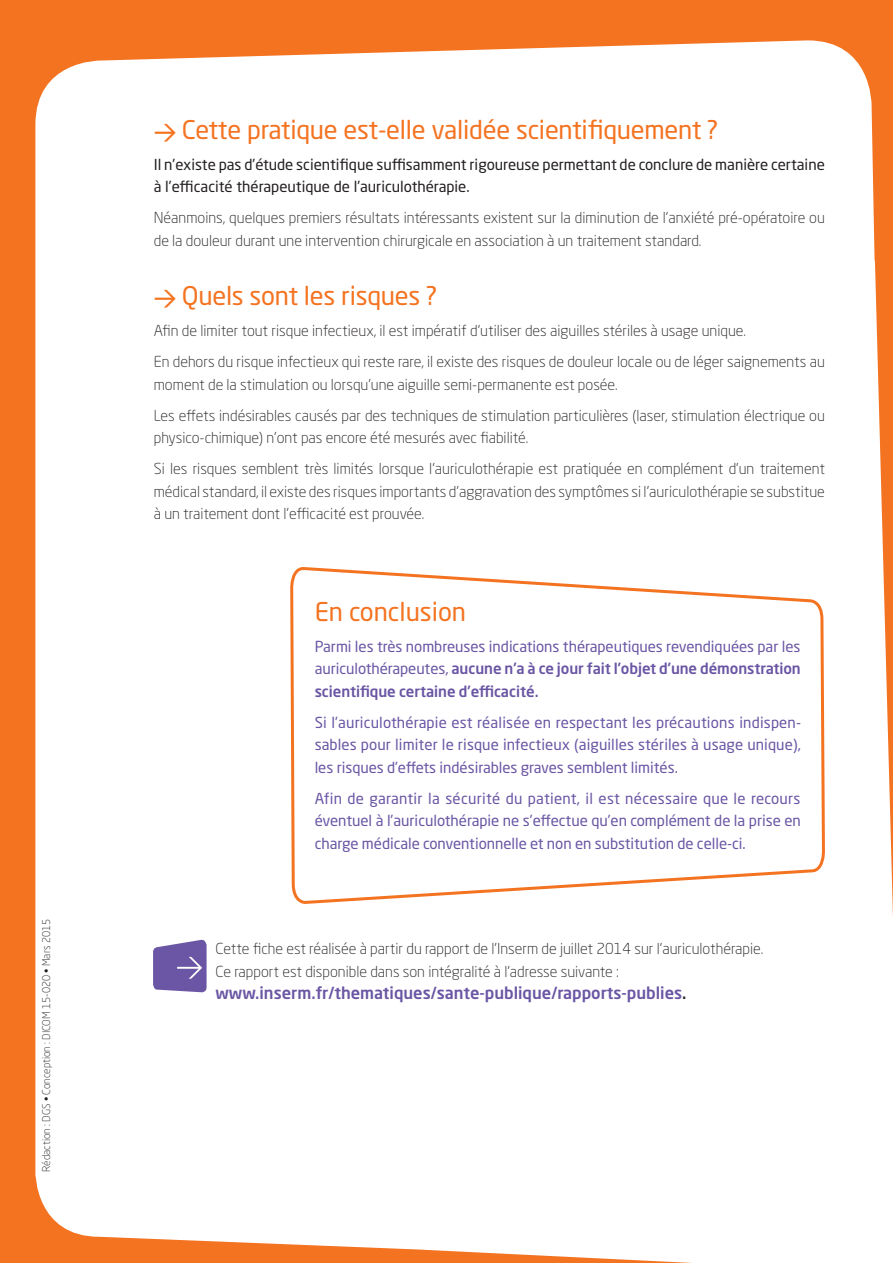
<style>
.page{position:relative;width:893px;height:1263px;background:#f47321}
.page>*{position:absolute;margin:0;border:0;box-sizing:border-box;transform-origin:0 0}
.t1{font:25.5px "Neo Sans Std";letter-spacing:-.01em;color:#f47321}
.t2{font:500 16.5px "Neo Sans Std";color:#6a56a4}
.t3{font:300 15px/22.5px "Neo Sans Std";color:#231f20}
.t4{font:15px/22.5px "Neo Sans Std";letter-spacing:-.005em;color:#6a56a4;text-align:justify}
.t5{font:15px/22.5px "Neo Sans Std";color:#231f20}
.t6{font:300 10.5px "Neo Sans Std";color:#231f20}
.s1{font-family:"DINOT";font-weight:500;font-size:22.5px}
.s2{font-weight:500}
.s3{color:#231f20}
</style>
<div class="page">
<div style="left:35px;top:42px;width:858px;height:1221px;background:#fff"></div>
<svg style="left:153px;top:939px;width:54px;height:53px;background:#806fb1"></svg>
<div style="left:289px;top:40px;width:537px;height:1223px;background:#fff"></div>
<p class="t6" style="left:40px;top:1172px;width:254px;rotate:-90deg">Rédaction : DGS • Conception : DICOM 15-020 • Mars 2015</p>
<h1 class="t1" style="left:154px;top:114px;width:566px"><span class="s1">→</span> Cette pratique est-elle validée scientifiquement ?</h1>
<p class="t5" style="left:154px;top:153px;width:673px">I l n’existe pas d’étude scientifique suffisamment rigoureuse permettant de conclure de manière certaine à l’efficacité thérapeutique de l’auriculothérapie.</p>
<p class="t3" style="left:154px;top:206px;width:673px">Néanmoins, quelques premiers résultats intéressants existent sur la diminution de l’anxiété pré-opératoire ou de la douleur durant une intervention chirurgicale en association à un traitement standard.</p>
<h1 class="t1" style="left:154px;top:280px;width:285px"><span class="s1">→</span> Quels sont les risques ?</h1>
<p class="t3" style="left:154px;top:315px;width:672px;line-height:31px">Afin de limiter tout risque infectieux, il est impératif d’utiliser des aiguilles stériles à usage unique.<br>En dehors du risque infectieux qui reste rare, il existe des risques de douleur locale ou de léger saignements au</p>
<p class="t3" style="left:154px;top:368px;width:673px;line-height:31px">moment de la stimulation ou lorsqu’une aiguille semi-permanente est posée.<br>Les effets indésirables causés par des techniques de stimulation particulières (laser, stimulation électrique ou</p>
<p class="t3" style="left:154px;top:422px;width:673px;line-height:31px">physico-chimique) n’ont pas encore été mesurés avec fiabilité.<br>Si les risques semblent très limités lorsque l’auriculothérapie est pratiquée en complément d’un traitement</p>
<p class="t3" style="left:154px;top:480px;width:673px">médical standard, il existe des risques importants d’aggravation des symptômes si l’auriculothérapie se substitue à un traitement dont l’efficacité est prouvée.</p>
<h1 class="t1" style="left:315px;top:595px;width:153px">En conclusion</h1>
<p class="t4" style="left:315px;top:634px;width:488px">Parmi les très nombreuses indications thérapeutiques revendiquées par les auriculothérapeutes, <span class="s2">aucune n’a à ce jour fait l’objet d’une démonstration scientifique certaine d’efficacité.</span></p>
<p class="t4" style="left:315px;top:710px;width:488px">Si l’auriculothérapie est réalisée en respectant les précautions indispen&shy;sables pour limiter le risque infectieux (aiguilles stériles à usage unique), les risques d’effets indésirables graves semblent limités.</p>
<p class="t4" style="left:315px;top:786px;width:488px">Afin de garantir la sécurité du patient, il est nécessaire que le recours éventuel à l’auriculothérapie ne s’effectue qu’en complément de la prise en charge médicale conventionnelle et non en substitution de celle-ci.</p>
<p class="t3" style="left:215px;top:937px;width:549px">Cette fiche est réalisée à partir du rapport de l’Inserm de juillet 2014 sur l’auriculothérapie.<br>Ce rapport est disponible dans son intégralité à l’adresse suivante :</p>
<p class="t2" style="left:215px;top:983px;width:472px">www.inserm.fr/thematiques/sante-publique/rapports-publies<span class="s3">.</span></p>
</div>
